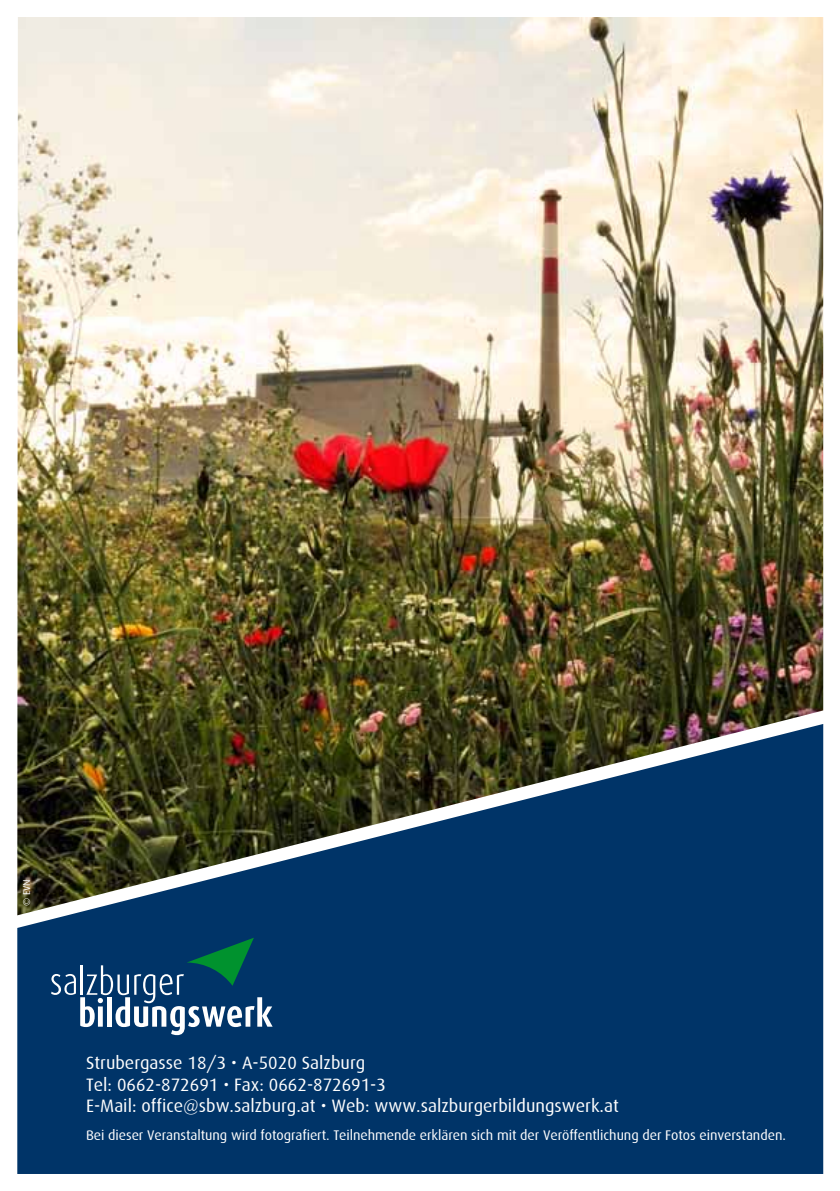
<style>
.page{position:relative;width:840px;height:1191px;background:#fff}
.page>*{position:absolute;margin:0;border:0;box-sizing:border-box;transform-origin:0 0}
.t1{font:18px/21.6px "Dax";color:#fff}
.t2{font:14px "Dax";letter-spacing:-.005em;color:#fff}
.t3{font:10px "Dax";color:#fff}
</style>
<div class="page">
<img style="left:17px;top:17px;width:805px;height:707px">
<svg style="left:17px;top:724px;width:805px;height:450px;background:#143b5b"></svg>
<svg style="left:51px;top:937px;width:221px;height:98px;background:#27587c"></svg>
<p class="t3" style="left:21px;top:906px;width:29px;rotate:-90deg">© EVN</p>
<p class="t1" style="left:86px;top:1052px;width:534px">Strubergasse 18/3 • A-5020 Salzburg<br>Tel: 0662-872691 • Fax: 0662-872691-3<br>E-Mail: office@sbw.salzburg.at • Web: www.salzburgerbildungswerk.at</p>
<p class="t2" style="left:86px;top:1127px;width:701px">Bei dieser Veranstaltung wird fotografiert. Teilnehmende erklären sich mit der Veröffentlichung der Fotos einverstanden.</p>
</div>
